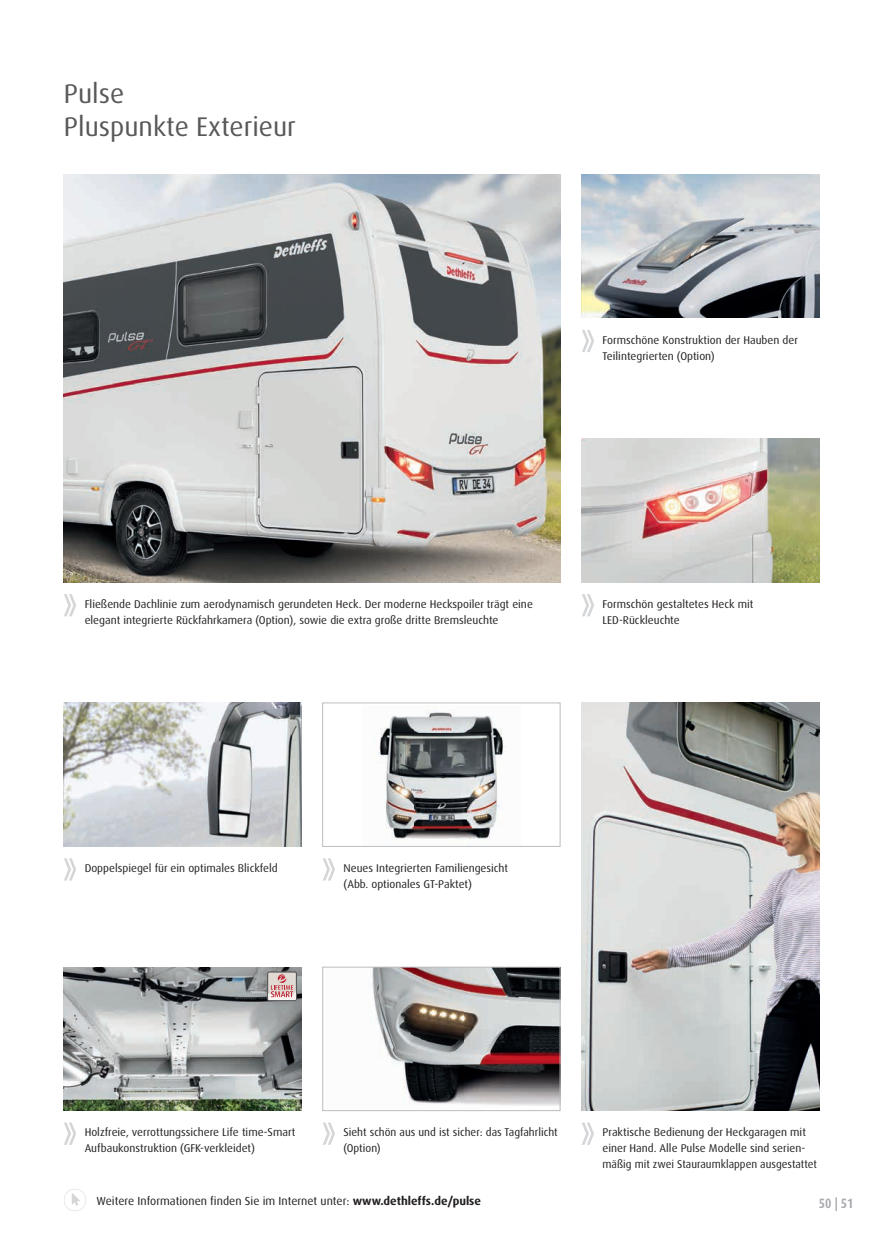
<style>
.page{position:relative;width:883px;height:1234px;background:#fff}
.page>*{position:absolute;margin:0;border:0;box-sizing:border-box;transform-origin:0 0}
.t1{font:27px/33px "Dax OT";color:#57585a}
.t2{font:700 condensed 13.5px "Dax Pro";color:#a8a9ad}
.t3{font:11.7px "Dax OT";color:#231f20}
.t4{font:11.25px/15.8px "Dax OT";color:#231f20}
.s1{font-weight:700}
</style>
<div class="page">
<img style="left:581px;top:174px;width:237px;height:144px">
<img style="left:64px;top:174px;width:496px;height:408px">
<img style="left:581px;top:438px;width:237px;height:144px">
<img style="left:378px;top:710px;width:129px;height:130px">
<div style="left:322px;top:702px;width:238px;height:144px;border:1px solid #bcbdc0"></div>
<img style="left:581px;top:702px;width:237px;height:408px">
<img style="left:368px;top:968px;width:190px;height:138px">
<div style="left:322px;top:966px;width:238px;height:144px;border:1px solid #bcbdc0"></div>
<img style="left:64px;top:702px;width:237px;height:144px">
<img style="left:64px;top:967px;width:237px;height:143px">
<svg style="left:267px;top:971px;width:30px;height:29px"></svg>
<svg style="left:323px;top:858px;width:12px;height:22px"></svg>
<svg style="left:582px;top:1122px;width:12px;height:22px"></svg>
<svg style="left:64px;top:1189px;width:22px;height:21px"></svg>
<svg style="left:582px;top:594px;width:12px;height:22px"></svg>
<svg style="left:582px;top:330px;width:12px;height:22px"></svg>
<svg style="left:323px;top:1122px;width:12px;height:22px"></svg>
<svg style="left:64px;top:858px;width:12px;height:22px"></svg>
<svg style="left:64px;top:594px;width:12px;height:22px"></svg>
<svg style="left:64px;top:1122px;width:12px;height:22px"></svg>
<h1 class="t1" style="left:64px;top:78px;width:233px">Pulse<br>Pluspunkte Exterieur</h1>
<p class="t4" style="left:602px;top:332px;width:197px">Formschöne Konstruktion der Hauben der<br>Teilintegrierten (Option)</p>
<p class="t4" style="left:85px;top:596px;width:449px">Fließende Dachlinie zum aerodynamisch gerundeten Heck. Der moderne Heckspoiler trägt eine elegant integrierte Rückfahrkamera (Option), sowie die extra große dritte Bremsleuchte</p>
<p class="t4" style="left:602px;top:596px;width:152px">Formschön gestaltetes Heck mit<br>LED-Rückleuchte</p>
<p class="t4" style="left:85px;top:860px;width:194px">Doppelspiegel für ein optimales Blickfeld</p>
<p class="t4" style="left:343px;top:860px;width:166px">Neues Integrierten Familiengesicht (Abb. optionales GT-Paktet)</p>
<p class="t4" style="left:85px;top:1124px;width:212px">Holzfreie, verrottungssichere Life time-Smart<br>Aufbaukonstruktion (GFK-verkleidet)</p>
<p class="t4" style="left:343px;top:1124px;width:216px">Sieht schön aus und ist sicher: das Tagfahrlicht (Option)</p>
<p class="t4" style="left:602px;top:1124px;width:216px">Praktische Bedienung der Heckgaragen mit einer Hand. Alle Pulse Modelle sind serien&shy;mäßig mit zwei Stauraumklappen ausgestattet</p>
<p class="t3" style="left:97px;top:1192px;width:386px">Weitere Informationen finden Sie im Internet unter: <span class="s1">www.dethleffs.de/pulse</span></p>
<p class="t2" style="left:818px;top:1193px;width:36px">50 | 51</p>
</div>
